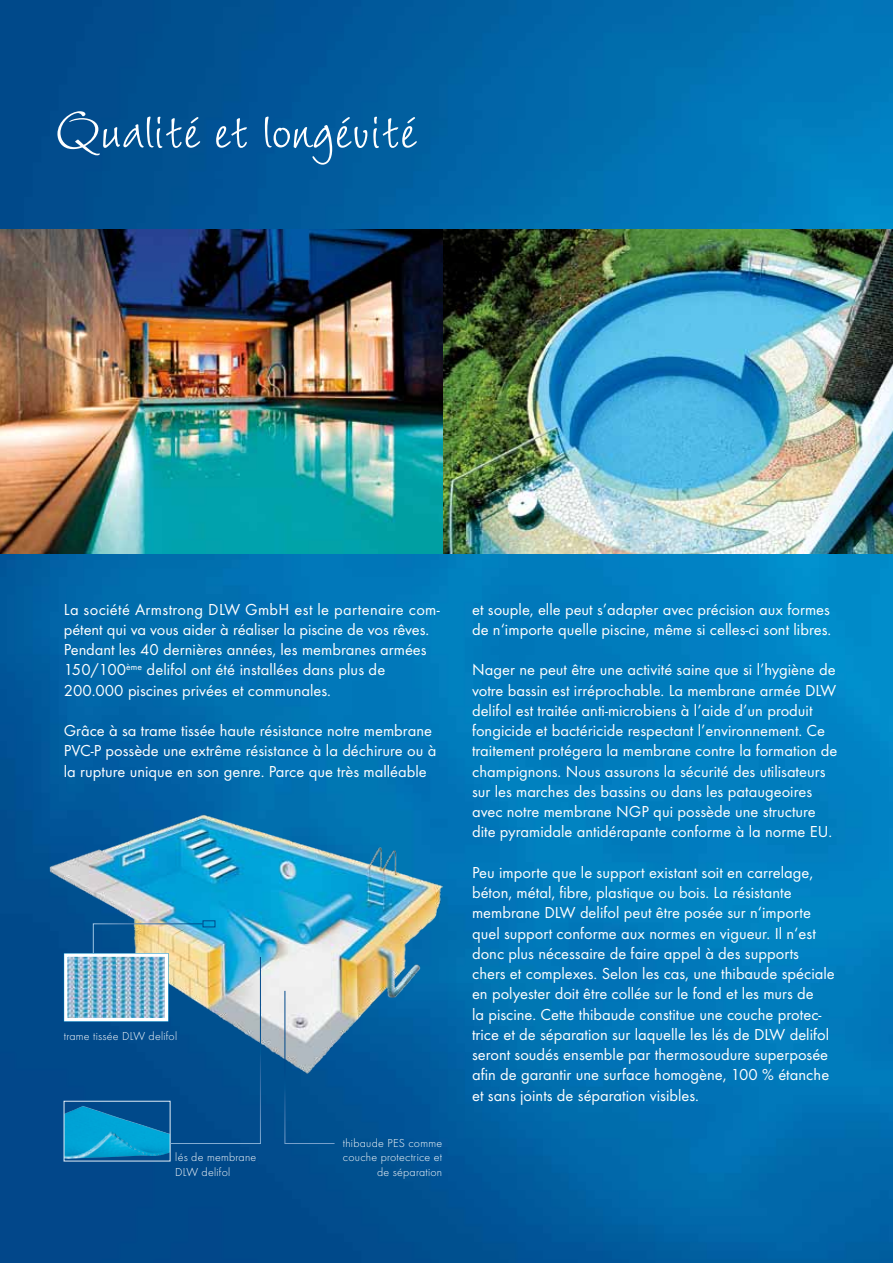
<style>
.page{position:relative;width:893px;height:1263px;background:#fff}
.page>*{position:absolute;margin:0;border:0;box-sizing:border-box;transform-origin:0 0}
.t1{font:75px "Wiesbaden Swing";color:#fff}
.t2{font:16.5px/20.2px "Function";color:#fff}
.t3{font:300 12px/14.4px "Function LH";letter-spacing:.02em;color:#fff}
</style>
<div class="page">
<img style="left:0;top:0;width:893px;height:1263px">
<img style="left:0;top:230px;width:893px;height:324px">
<img style="left:39px;top:808px;width:409px;height:274px">
<img style="left:66px;top:1106px;width:102px;height:53px">
<div style="left:203px;top:920px;width:12px;height:7px;border:1px solid #004889"></div>
<svg style="left:93px;top:923px;width:168px;height:221px;background:#35759d"></svg>
<svg style="left:284px;top:990px;width:51px;height:154px;background:#628eb2"></svg>
<div style="left:64px;top:953px;width:105px;height:69px;border:4px solid #0087c6"></div>
<img style="left:68px;top:957px;width:96px;height:60px">
<div style="left:64px;top:953px;width:104px;height:68px;border:3px solid #fff"></div>
<h1 class="t1" style="left:55px;top:88px;width:363px">Qualité et longévité</h1>
<p class="t2" style="left:64px;top:599px;width:378px">La société Armstrong DLW GmbH est le partenaire com&shy;pétent qui va vous aider à réaliser la piscine de vos rêves.<br>Pendant les 40 dernières années, les membranes armées 150/100<sup>ème</sup> delifol ont été installées dans plus de 200.000 piscines privées et communales.</p>
<p class="t2" style="left:64px;top:720px;width:374px">Grâce à sa trame tissée haute résistance notre membrane<br>PVC-P possède une extrême résistance à la déchirure ou à la rupture unique en son genre. Parce que très malléable</p>
<p class="t3" style="left:64px;top:1029px;width:115px">trame tissée DLW delifol</p>
<p class="t3" style="left:175px;top:1150px;width:83px">lés de membrane<br>DLW delifol</p>
<p class="t3" style="left:343px;top:1136px;width:101px;text-align:right">thibaude PES comme couche protectrice et de séparation</p>
<p class="t2" style="left:472px;top:599px;width:361px">et souple, elle peut s’adapter avec précision aux formes de n‘importe quelle piscine, même si celles-ci sont libres.</p>
<p class="t2" style="left:472px;top:660px;width:367px">Nager ne peut être une activité saine que si l’hygiène de votre bassin est irréprochable. La membrane armée DLW delifol est traitée anti-microbiens à l’aide d’un produit fongicide et bactéricide respectant l’environnement. Ce traitement protégera la membrane contre la formation de champignons. Nous assurons la sécurité des utilisateurs sur les marches des bassins ou dans les pataugeoires avec notre membrane NGP qui possède une structure dite pyramidale antidérapante conforme à la norme EU.</p>
<p class="t2" style="left:472px;top:862px;width:364px">Peu importe que le support existant soit en carrelage, béton, métal, fibre, plastique ou bois. La résistante membrane DLW delifol peut être posée sur n‘importe quel support conforme aux normes en vigueur. Il n‘est donc plus nécessaire de faire appel à des supports chers et complexes. Selon les cas, une thibaude spéciale en polyester doit être collée sur le fond et les murs de<br>la piscine. Cette thibaude constitue une couche protec&shy;trice et de séparation sur laquelle les lés de DLW delifol seront soudés ensemble par thermosoudure superposée afin de garantir une surface homogène, 100 % étanche et sans joints de séparation visibles.</p>
</div>
